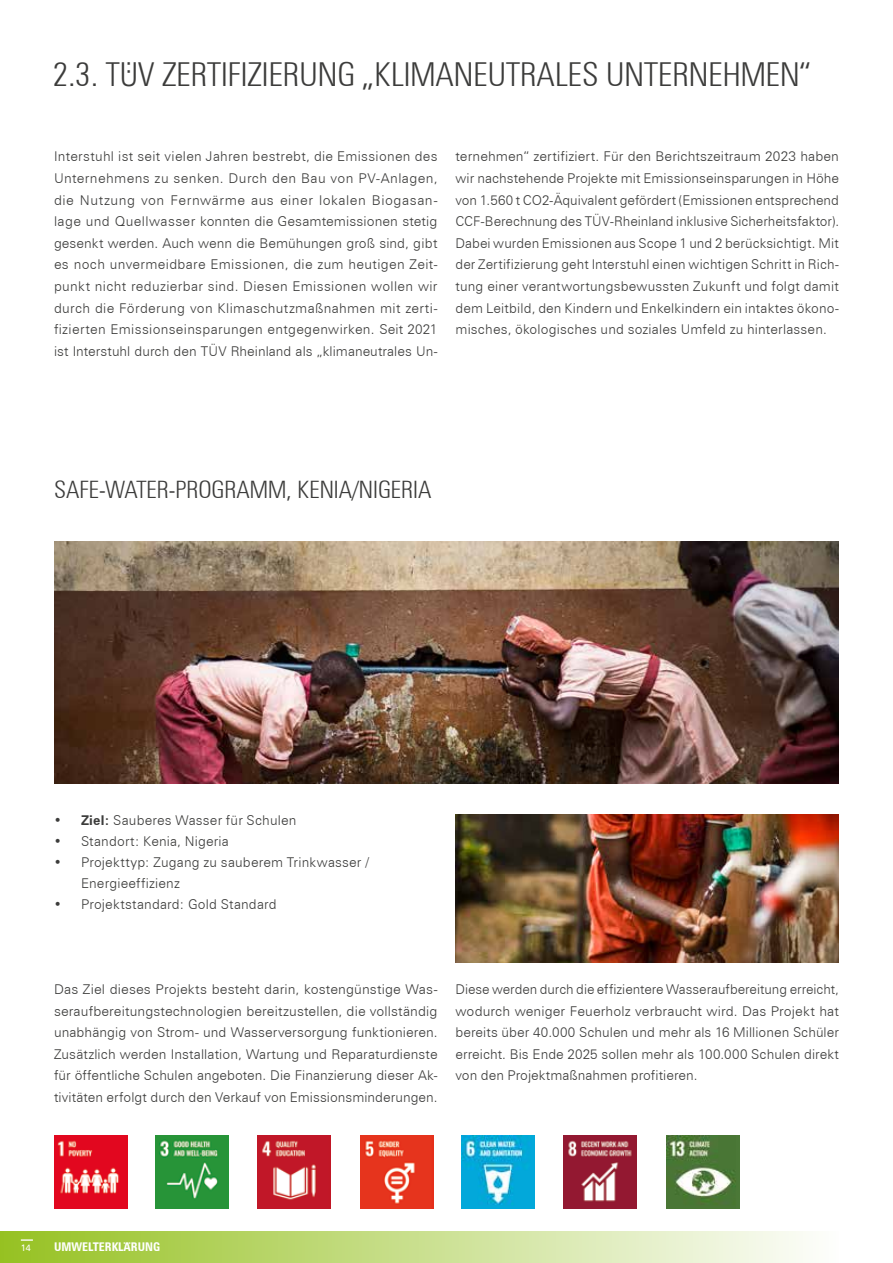
<style>
.page{position:relative;width:893px;height:1263px;background:#fff}
.page>*{position:absolute;margin:0;border:0;box-sizing:border-box;transform-origin:0 0}
.t1{font:33px "Zurich BT Light Condensed Head";color:#3c3c3b}
.t2{font:24px "Zurich BT Light Condensed Head";color:#3c3c3b}
.t3{font:300 13.5px/21.6px "Zurich BT";letter-spacing:.01em;color:#3c3c3b;text-align:justify}
.t4{font:12px "Zurich BT Bold Condensed Head";color:#fff}
.t5{font:9px "Zurich BT";color:#fff}
.s1{font-weight:700}
</style>
<div class="page">
<img style="left:455px;top:815px;width:384px;height:148px">
<img style="left:54px;top:541px;width:785px;height:242px">
<div style="left:0;top:1231px;width:839px;height:32px;background:linear-gradient(to right,#96c122,#fefefd)"></div>
<img style="left:54px;top:1136px;width:73px;height:73px">
<img style="left:156px;top:1136px;width:73px;height:73px">
<img style="left:257px;top:1136px;width:73px;height:73px">
<img style="left:462px;top:1136px;width:73px;height:73px">
<img style="left:564px;top:1136px;width:73px;height:73px">
<img style="left:666px;top:1136px;width:73px;height:73px">
<img style="left:360px;top:1136px;width:73px;height:73px">
<svg style="left:21px;top:1239px;width:12px;height:2px"></svg>
<h1 class="t1" style="left:53px;top:55px;width:759px">2.3. TÜV ZERTIFIZIERUNG „KLIMANEUTRALES UNTERNEHMEN“</h1>
<p class="t3" style="left:54px;top:146px;width:385px">Interstuhl ist seit vielen Jahren bestrebt, die Emissionen des Unternehmens zu senken. Durch den Bau von PV-Anlagen, die Nutzung von Fernwärme aus einer lokalen Biogasan&shy;lage und Quellwasser konnten die Gesamtemissionen stetig gesenkt werden. Auch wenn die Bemühungen groß sind, gibt es noch unvermeidbare Emissionen, die zum heutigen Zeit&shy;punkt nicht reduzierbar sind. Diesen Emissionen wollen wir durch die Förderung von Klimaschutzmaßnahmen mit zerti&shy;fizierten Emissionseinsparungen entgegenwirken. Seit 2021 ist Interstuhl durch den TÜV Rheinland als „klimaneutrales Un-</p>
<p class="t3" style="left:455px;top:146px;width:385px">ternehmen“ zertifiziert. Für den Berichtszeitraum 2023 haben wir nachstehende Projekte mit Emissionseinsparungen in Höhe von 1.560 t CO2-Äquivalent gefördert (Emissionen entsprechend CCF-Berechnung des TÜV-Rheinland inklusive Sicherheitsfaktor).<br>Dabei wurden Emissionen aus Scope 1 und 2 berücksichtigt. Mit der Zertifizierung geht Interstuhl einen wichtigen Schritt in Rich&shy;tung einer verantwortungsbewussten Zukunft und folgt damit dem Leitbild, den Kindern und Enkelkindern ein intaktes ökono&shy;misches, ökologisches und soziales Umfeld zu hinterlassen.</p>
<h2 class="t2" style="left:54px;top:475px;width:379px">SAFE-WATER-PROGRAMM, KENIA/NIGERIA</h2>
<p class="t3" style="left:54px;top:809px;width:244px"><span class="s1">• Ziel:</span> Sauberes Wasser für Schulen</p>
<p class="t3" style="left:54px;top:830px;width:176px">• Standort: Kenia, Nigeria</p>
<p class="t3" style="left:81px;top:852px;width:289px;line-height:21px;text-indent:-27px">• Projekttyp: Zugang zu sauberem Trinkwasser /<br>Energieeffizienz</p>
<p class="t3" style="left:54px;top:893px;width:224px">• Projektstandard: Gold Standard</p>
<p class="t3" style="left:54px;top:978px;width:385px">Das Ziel dieses Projekts besteht darin, kostengünstige Was&shy;seraufbereitungstechnologien bereitzustellen, die vollständig unabhängig von Strom- und Wasserversorgung funktionieren.<br>Zusätzlich werden Installation, Wartung und Reparaturdienste für öffentliche Schulen angeboten. Die Finanzierung dieser Ak&shy;tivitäten erfolgt durch den Verkauf von Emissionsminderungen.</p>
<p class="t3" style="left:455px;top:978px;width:385px">Diese werden durch die effizientere Wasseraufbereitung erreicht, wodurch weniger Feuerholz verbraucht wird. Das Projekt hat bereits über 40.000 Schulen und mehr als 16 Millionen Schüler erreicht. Bis Ende 2025 sollen mehr als 100.000 Schulen direkt von den Projektmaßnahmen profitieren.</p>
<p class="t5" style="left:21px;top:1242px;width:11px">14</p>
<p class="t4" style="left:54px;top:1240px;width:108px">UMWELTERKLÄRUNG</p>
</div>
